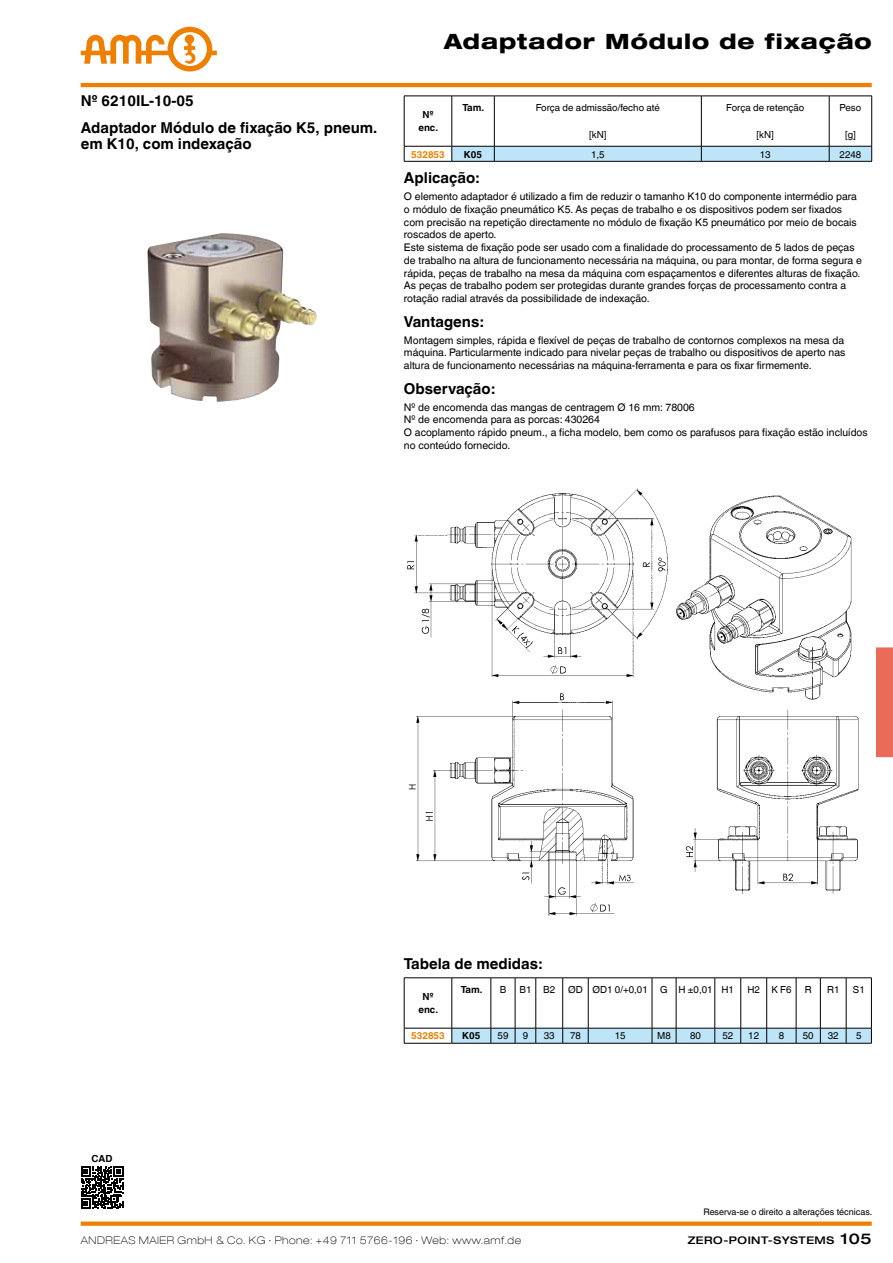
<style>
.page{position:relative;width:893px;height:1263px;background:#fff}
.page>*{position:absolute;margin:0;border:0;box-sizing:border-box;transform-origin:0 0}
.t1{font:800 expanded 21px "Helvetica Neue LT Com";letter-spacing:.045em;color:#000}
.t2{font:700 15px/16px "Helvetica World";color:#000}
.t3{font:10.5px/12.8px "Helvetica World";color:#000}
.t4{font:100 expanded 10.5px "Helvetica Neue LT Com";letter-spacing:.05em;color:#000}
.t5{font:500 expanded 10.5px "Helvetica Neue LT Com";letter-spacing:.05em;color:#000}
.t6{font:9.75px "Helvetica World";color:#000}
.t7{font:700 9.75px/12.8px "Helvetica World";color:#000;text-align:center}
.t8{font:700 9.75px "Helvetica World";color:#ee7f00}
.t9{font:9px "Helvetica World";color:#000}
.s1{font-size:15px}
</style>
<div class="page">
<hr style="left:81px;top:83px;width:791px;height:4px;background:#ee7f00">
<svg style="left:81px;top:27px;width:136px;height:44px"></svg>
<div style="left:876px;top:647px;width:17px;height:110px;background:#eb6b59"></div>
<div style="left:81px;top:1221px;width:791px;height:5px;background:#ee7f00"></div>
<img style="left:407px;top:488px;width:452px;height:428px">
<img style="left:147px;top:233px;width:170px;height:169px">
<svg style="left:404px;top:96px;width:468px;height:65px"></svg>
<hr style="left:404px;top:161px;width:48px;height:1px;background:#000">
<hr style="left:452px;top:161px;width:42px;height:1px;background:#000">
<hr style="left:494px;top:161px;width:207px;height:1px;background:#000">
<hr style="left:701px;top:161px;width:128px;height:1px;background:#000">
<hr style="left:829px;top:161px;width:43px;height:1px;background:#000">
<svg style="left:404px;top:977px;width:468px;height:67px"></svg>
<svg style="left:81px;top:1166px;width:42px;height:43px"></svg>
<h2 class="t2" style="left:81px;top:93px;width:114px">Nº 6210IL-10-05</h2>
<h2 class="t2" style="left:81px;top:120px;width:298px">Adaptador Módulo de fixação K5, pneum. em K10, com indexação</h2>
<h1 class="t1" style="left:444px;top:28px;width:429px">Adaptador Módulo de fixação</h1>
<p class="t7" style="left:418px;top:108px;width:21px">Nº enc.</p>
<p class="t7" style="left:462px;top:102px;width:23px">Tam.</p>
<p class="t6" style="left:536px;top:102px;width:126px">Força de admissão/fecho até</p>
<p class="t6" style="left:589px;top:129px;width:19px">[kN]</p>
<p class="t6" style="left:726px;top:102px;width:80px">Força de retenção</p>
<p class="t6" style="left:757px;top:129px;width:19px">[kN]</p>
<p class="t6" style="left:840px;top:102px;width:23px">Peso</p>
<p class="t6" style="left:845px;top:129px;width:12px">[g]</p>
<p class="t8" style="left:411px;top:148px;width:35px">532853</p>
<p class="t7" style="left:464px;top:148px;width:20px">K05</p>
<p class="t6" style="left:591px;top:148px;width:15px">1,5</p>
<p class="t6" style="left:760px;top:148px;width:12px">13</p>
<p class="t6" style="left:840px;top:148px;width:23px">2248</p>
<h2 class="t2" style="left:404px;top:170px;width:77px">Aplicação:</h2>
<p class="t3" style="left:404px;top:190px;width:459px">O elemento adaptador é utilizado a fim de reduzir o tamanho K10 do componente intermédio para o módulo de fixação pneumático K5. As peças de trabalho e os dispositivos podem ser fixados com precisão na repetição directamente no módulo de fixação K5 pneumático por meio de bocais roscados de aperto.<br>Este sistema de fixação pode ser usado com a finalidade do processamento de 5 lados de peças de trabalho na altura de funcionamento necessária na máquina, ou para montar, de forma segura e rápida, peças de trabalho na mesa da máquina com espaçamentos e diferentes alturas de fixação.<br>As peças de trabalho podem ser protegidas durante grandes forças de processamento contra a rotação radial através da possibilidade de indexação.</p>
<h2 class="t2" style="left:404px;top:313px;width:81px">Vantagens:</h2>
<p class="t3" style="left:404px;top:334px;width:443px">Montagem simples, rápida e flexível de peças de trabalho de contornos complexos na mesa da máquina. Particularmente indicado para nivelar peças de trabalho ou dispositivos de aperto nas altura de funcionamento necessárias na máquina-ferramenta e para os fixar firmemente.</p>
<h2 class="t2" style="left:404px;top:380px;width:92px">Observação:</h2>
<p class="t3" style="left:404px;top:401px;width:465px">Nº de encomenda das mangas de centragem Ø 16 mm: 78006<br>Nº de encomenda para as porcas: 430264<br>O acoplamento rápido pneum., a ficha modelo, bem como os parafusos para fixação estão incluídos no conteúdo fornecido.</p>
<p class="t7" style="left:92px;top:1152px;width:22px">CAD</p>
<h2 class="t2" style="left:404px;top:956px;width:140px">Tabela de medidas:</h2>
<p class="t7" style="left:418px;top:990px;width:21px">Nº enc.</p>
<p class="t7" style="left:461px;top:983px;width:23px">Tam.</p>
<p class="t6" style="left:500px;top:984px;width:8px">B</p>
<p class="t6" style="left:519px;top:984px;width:37px">B1 B2</p>
<p class="t6" style="left:568px;top:984px;width:81px">ØD ØD1 0/+0,01</p>
<p class="t6" style="left:660px;top:984px;width:75px">G H ±0,01 H1</p>
<p class="t6" style="left:747px;top:984px;width:46px">H2 K F6</p>
<p class="t6" style="left:805px;top:984px;width:8px">R</p>
<p class="t6" style="left:827px;top:984px;width:14px">R1</p>
<p class="t6" style="left:853px;top:984px;width:13px">S1</p>
<p class="t8" style="left:411px;top:1030px;width:35px">532853</p>
<p class="t7" style="left:462px;top:1030px;width:20px">K05</p>
<p class="t6" style="left:498px;top:1030px;width:12px">59</p>
<p class="t6" style="left:523px;top:1030px;width:7px">9</p>
<p class="t6" style="left:544px;top:1030px;width:12px">33</p>
<p class="t6" style="left:570px;top:1030px;width:12px">78</p>
<p class="t6" style="left:615px;top:1030px;width:12px">15</p>
<p class="t6" style="left:657px;top:1030px;width:15px">M8</p>
<p class="t6" style="left:690px;top:1030px;width:12px">80</p>
<p class="t6" style="left:722px;top:1030px;width:12px">52</p>
<p class="t6" style="left:748px;top:1030px;width:12px">12</p>
<p class="t6" style="left:779px;top:1030px;width:7px">8</p>
<p class="t6" style="left:803px;top:1030px;width:12px">50</p>
<p class="t6" style="left:828px;top:1030px;width:12px">32</p>
<p class="t6" style="left:856px;top:1030px;width:7px">5</p>
<p class="t9" style="left:703px;top:1207px;width:170px">Reserva-se o direito a alterações técnicas.</p>
<p class="t4" style="left:81px;top:1233px;width:442px">ANDREAS MAIER GmbH &amp; Co. KG ∙ Phone: +49 711 5766-196 ∙ Web: www.amf.de</p>
<p class="t5" style="left:688px;top:1233px;width:185px">ZERO-POINT-SYSTEMS <span class="s1">105</span></p>
</div>
